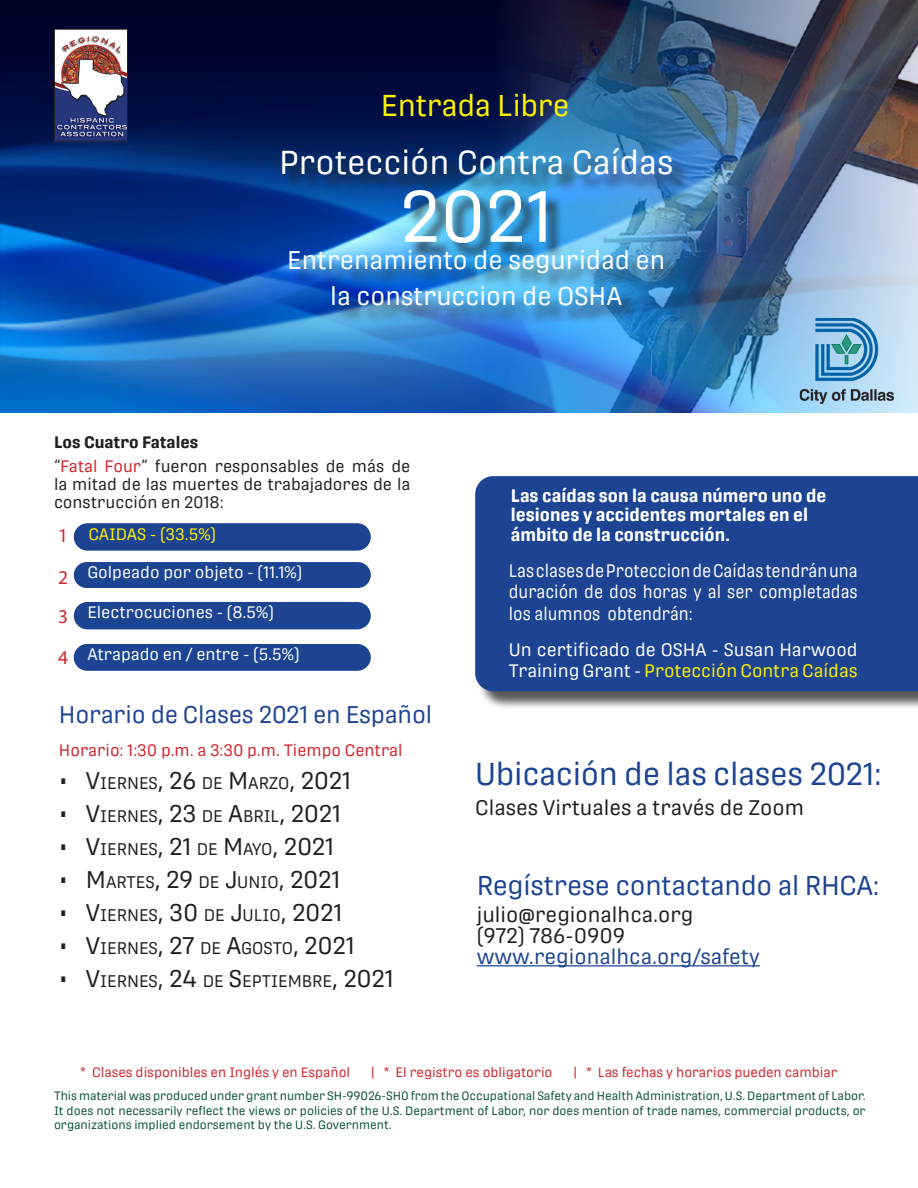
<style>
.page{position:relative;width:918px;height:1188px;background:#fff}
.page>*{position:absolute;margin:0;border:0;box-sizing:border-box;transform-origin:0 0}
.t1{font:72px "Protipo";color:#fff}
.t2{font:33px "Protipo";color:#fff}
.t3{font:31.5px "Protipo";letter-spacing:-.01em;color:#1c4492}
.t4{font:30px "Protipo";letter-spacing:-.01em;color:#fff101}
.t5{font:27px "Protipo";letter-spacing:-.01em;color:#1c4492}
.t6{font:25.5px "Protipo";color:#fff}
.t7{font:24px "Protipo";letter-spacing:-.01em;color:#231f20}
.t8{font:24px "Protipo";letter-spacing:-.01em;color:#1c4492}
.t9{font:21px "Protipo";color:#231f20}
.t10{font:21px "Protipo";color:#1c4492}
.t11{font:19.5px "Myriad Pro";color:#d1232a}
.t12{font:18px/21.6px "Protipo";color:#fff;text-align:justify;scale:.91 1}
.t13{font:700 18px/19.5px "Protipo";color:#fff}
.t14{font:18px/21px "Protipo";color:#fff}
.t15{font:16.8px "Protipo";color:#231f20}
.t16{font:16.5px/18px "Protipo";color:#231f20;text-align:justify}
.t17{font:16.5px "Protipo";color:#fff}
.t18{font:16.5px "Protipo";color:#d1232a}
.t19{font:700 16.5px "Protipo";letter-spacing:-.005em;color:#231f20}
.t20{font:16.5px "Protipo";letter-spacing:-.005em;color:#fff101}
.t21{font:13.5px "Protipo";color:#d1232a}
.t22{font:12px/14.4px "Protipo";color:#095038;text-align:justify}
.s1{color:#d1232a}
.s2{font-size:24px}
.s3{font-size:16.8px}
.s4{color:#fff101}
</style>
<div class="page">
<img style="left:0;top:0;width:918px;height:412px">
<div style="left:74px;top:562px;width:297px;height:26px;background:#1c4492;border-radius:13px"></div>
<div style="left:74px;top:602px;width:297px;height:27px;background:#1c4492;border-radius:14px"></div>
<div style="left:74px;top:644px;width:297px;height:27px;background:#1c4492;border-radius:13px"></div>
<hr style="left:477px;top:965px;width:283px;height:1px;background:#1c4492">
<div style="left:74px;top:523px;width:297px;height:28px;background:#1c4492;border-radius:14px"></div>
<img style="left:56px;top:31px;width:70px;height:109px">
<div style="left:54px;top:29px;width:74px;height:113px;border:1px solid #231f20"></div>
<img style="left:793px;top:310px;width:113px;height:102px">
<div style="left:285px;top:151px;width:405px;height:173px;background:#231f20;opacity:.75"></div>
<div style="left:477px;top:479px;width:441px;height:231px;background:#231f20;opacity:.75"></div>
<div style="left:475px;top:476px;width:443px;height:215px;background:#1c4492"></div>
<p class="t4" style="left:381px;top:88px;width:190px">Entrada Libre</p>
<p class="t2" style="left:279px;top:144px;width:396px">Protección Contra Caídas</p>
<p class="t1" style="left:400px;top:175px;width:155px">2021</p>
<p class="t6" style="left:287px;top:245px;width:380px">Entrenamiento de seguridad en</p>
<p class="t6" style="left:330px;top:281px;width:293px">la construccion de OSHA</p>
<p class="t19" style="left:54px;top:432px;width:146px">Los Cuatro Fatales</p>
<p class="t16" style="left:54px;top:457px;width:358px">“<span class="s1">Fatal Four</span>” fueron responsables de más de la mitad de las muertes de trabajadores de la construcción en 2018:</p>
<p class="t11" style="left:58px;top:524px;width:12px">1</p>
<p class="t20" style="left:88px;top:524px;width:129px">CAIDAS - (33.5%)</p>
<p class="t11" style="left:58px;top:566px;width:12px">2</p>
<p class="t17" style="left:87px;top:563px;width:216px">Golpeado por objeto - (11.1%)</p>
<p class="t17" style="left:87px;top:603px;width:188px">Electrocuciones - (8.5%)</p>
<p class="t11" style="left:58px;top:605px;width:12px">3</p>
<p class="t11" style="left:58px;top:645px;width:12px">4</p>
<p class="t17" style="left:87px;top:645px;width:214px">Atrapado en / entre - (5.5%)</p>
<p class="t8" style="left:59px;top:701px;width:375px">Horario de Clases 2021 en Español</p>
<p class="t18" style="left:59px;top:741px;width:345px">Horario: 1:30 p.m. a 3:30 p.m. Tiempo Central</p>
<p class="t15" style="left:59px;top:774px;width:294px"><span class="s2">• V</span>IERNES<span class="s2">, 26</span> DE <span class="s2">M</span>ARZO<span class="s2">, 2021</span></p>
<p class="t15" style="left:59px;top:807px;width:284px"><span class="s2">• V</span>IERNES<span class="s2">, 23</span> DE <span class="s2">A</span>BRIL<span class="s2">, 2021</span></p>
<p class="t7" style="left:59px;top:833px;width:277px">• V<span class="s3">IERNES</span>, 21 <span class="s3">DE</span> M<span class="s3">AYO</span>, 2021</p>
<p class="t7" style="left:59px;top:866px;width:283px">• M<span class="s3">ARTES</span>, 29 <span class="s3">DE</span> J<span class="s3">UNIO</span>, 2021</p>
<p class="t15" style="left:59px;top:906px;width:285px"><span class="s2">• V</span>IERNES<span class="s2">, 30</span> DE <span class="s2">J</span>ULIO<span class="s2">, 2021</span></p>
<p class="t15" style="left:59px;top:939px;width:297px"><span class="s2">• V</span>IERNES<span class="s2">, 27</span> DE <span class="s2">A</span>GOSTO<span class="s2">, 2021</span></p>
<p class="t15" style="left:59px;top:972px;width:336px"><span class="s2">• V</span>IERNES<span class="s2">, 24</span> DE <span class="s2">S</span>EPTIEM BRE<span class="s2">, 2021</span></p>
<p class="t13" style="left:511px;top:486px;width:317px">Las caídas son la causa número uno de lesiones y accidentes mortales en el ámbito de la construcción.</p>
<p class="t12" style="left:509px;top:559px;width:385px">Las clases de Proteccion de Caídas tendrán una duración de dos horas y al ser completadas los alumnos obtendrán:</p>
<p class="t14" style="left:509px;top:639px;width:350px">Un certificado de OSHA - Susan Harwood<br>Training Grant - <span class="s4">Protección Contra Caídas</span></p>
<p class="t3" style="left:475px;top:755px;width:408px">Ubicación de las clases 2021:</p>
<p class="t9" style="left:475px;top:795px;width:330px">Clases Virtuales a través de Zoom</p>
<p class="t5" style="left:477px;top:869px;width:404px">Regístrese contactando al RHCA:</p>
<p class="t9" style="left:477px;top:902px;width:218px">julio@regionalhca.org</p>
<p class="t9" style="left:477px;top:923px;width:150px">(972) 786-0909</p>
<p class="t10" style="left:477px;top:944px;width:285px">www.regionalhca.org/safety</p>
<p class="t21" style="left:80px;top:1064px;width:271px">* Clases disponibles en Inglés y en Español</p>
<p class="t21" style="left:371px;top:1064px;width:183px">| * El registro es obligatorio</p>
<p class="t21" style="left:573px;top:1064px;width:266px">| * Las fechas y horarios pueden cambiar</p>
<p class="t22" style="left:54px;top:1089px;width:813px">This material was produced under grant number SH-99026-SH0 from the Occupational Safety and Health Administration, U.S. Department of Labor.<br>It does not necessarily reflect the views or policies of the U.S. Department of Labor, nor does mention of trade names, commercial products, or organizations implied endorsement by the U.S. Government.</p>
</div>
